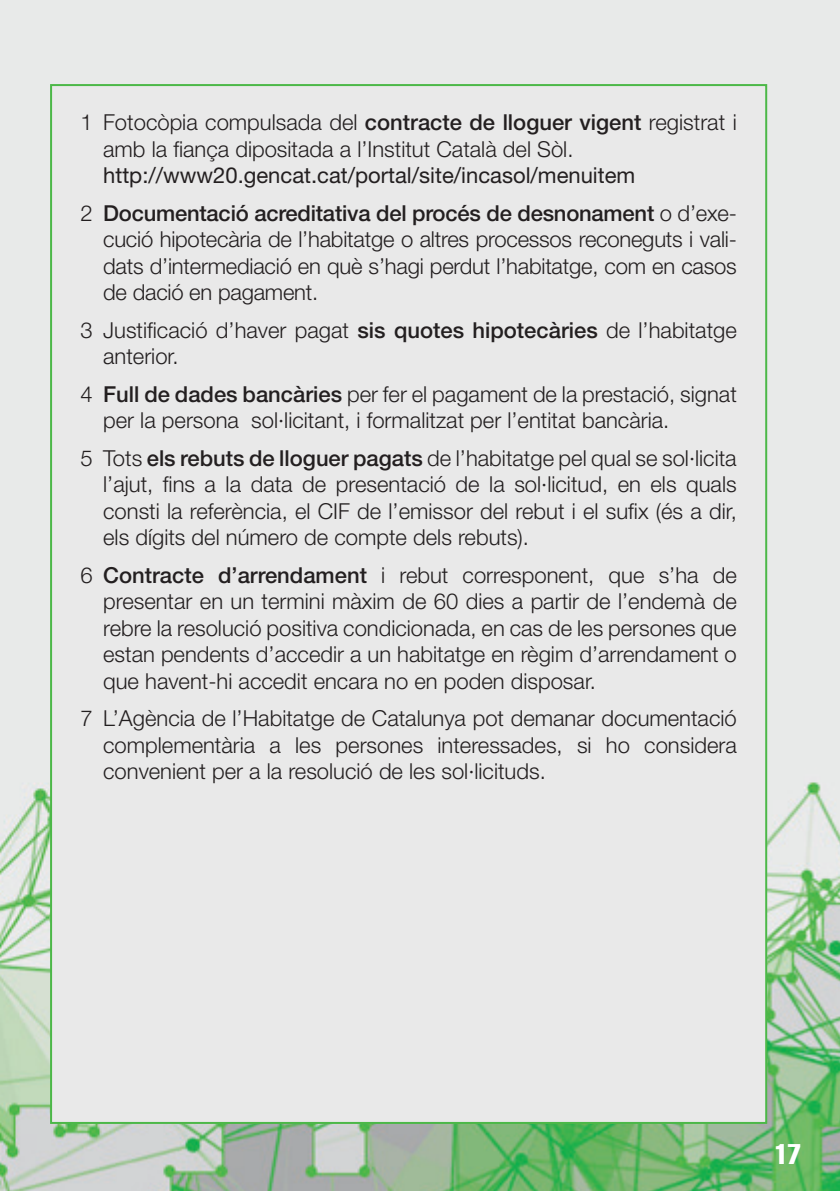
<style>
.page{position:relative;width:840px;height:1191px;background:#fff}
.page>*{position:absolute;margin:0;border:0;box-sizing:border-box;transform-origin:0 0}
.t1{font:28px "Helvetica LT Std Comp";color:#fff}
.t2{font:300 22px/26.4px "Helvetica Neue LT Std";color:#231f20;text-align:justify}
.t3{font:22px/37.8px "Helvetica Neue LT Std";color:#231f20}
.s1{font-weight:500}
.s2{font-weight:300}
</style>
<div class="page">
<img style="left:0;top:0;width:839px;height:1191px">
<div style="left:51px;top:85px;width:714px;height:1038px;background:#e9e9e9"></div>
<p class="t2" style="left:103px;top:109px;width:634px;text-indent:-23px">1 Fotocòpia compulsada del <span class="s1">contracte de lloguer vigent</span> registrat i amb la fiança dipositada a l’Institut Català del Sòl.</p>
<p class="t3" style="left:80px;top:156px;width:657px;text-indent:23px">http://www20.gencat.cat/portal/site/incasol/menuitem<br><span class="s2">2</span> <span class="s1">Documentació acreditativa del procés de desnonament</span> <span class="s2">o d’exe-</span></p>
<p class="t2" style="left:103px;top:226px;width:635px">cució hipotecària de l’habitatge o altres processos reconeguts i vali&shy;dats d’intermediació en què s’hagi perdut l’habitatge, com en casos de dació en pagament.</p>
<p class="t2" style="left:103px;top:316px;width:635px;text-indent:-23px">3 Justificació d’haver pagat <span class="s1">sis quotes hipotecàries</span> de l’habitatge anterior.</p>
<p class="t2" style="left:103px;top:380px;width:635px;text-indent:-23px">4 <span class="s1">Full de dades bancàries</span> per fer el pagament de la prestació, signat per la persona sol·licitant, i formalitzat per l’entitat bancària.</p>
<p class="t2" style="left:103px;top:444px;width:634px;text-indent:-23px">5 Tots <span class="s1">els rebuts de lloguer pagats</span> de l’habitatge pel qual se sol·licita l’ajut, fins a la data de presentació de la sol·licitud, en els quals consti la referència, el CIF de l’emissor del rebut i el sufix (és a dir, els dígits del número de compte dels rebuts).</p>
<p class="t2" style="left:103px;top:561px;width:635px;text-indent:-23px">6 <span class="s1">Contracte d’arrendament</span> i rebut corresponent, que s’ha de presentar en un termini màxim de 60 dies a partir de l’endemà de rebre la resolució positiva condicionada, en cas de les persones que estan pendents d’accedir a un habitatge en règim d’arrendament o que havent-hi accedit encara no en poden disposar.</p>
<p class="t2" style="left:103px;top:705px;width:635px;text-indent:-23px">7 L’Agència de l’Habitatge de Catalunya pot demanar documentació complementària a les persones interessades, si ho considera convenient per a la resolució de les sol·licituds.</p>
<p class="t1" style="left:774px;top:1136px;width:27px">17</p>
</div>
